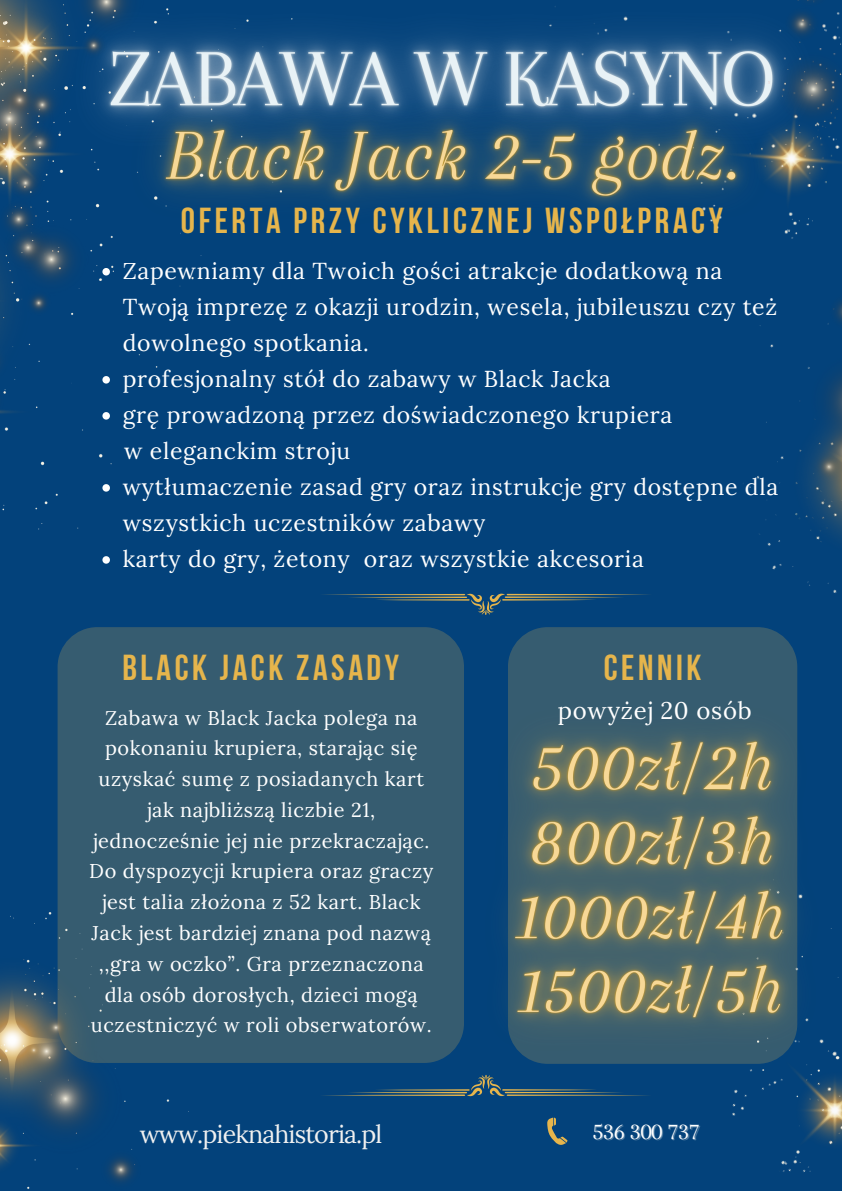
<style>
.page{position:relative;width:842px;height:1191px;background:#fff}
.page>*{position:absolute;margin:0;border:0;box-sizing:border-box;transform-origin:0 0}
.t1{font:700 36px "Bebas Neue";letter-spacing:.1em;color:#e6b54c}
.t2{font:25px "Lora";letter-spacing:-.035em;color:#f0f0f0}
.t3{font:25px "Arapey";letter-spacing:-.035em;color:#fff}
.t4{font:23.9px "Lora";letter-spacing:.03em;color:#fff}
.t5{font:23px/36px "Lora";letter-spacing:.03em;color:#fff}
.t6{font:19.9px/30.8px "Lora";letter-spacing:.03em;color:#fff;text-align:center}
</style>
<div class="page">
<div style="left:0;top:0;width:842px;height:1190px;background:#03427b"></div>
<div style="left:58px;top:627px;width:406px;height:435px;background:#365c70;border-radius:40px"></div>
<img style="left:337px;top:36px;width:317px;height:172px">
<img style="left:282px;top:18px;width:55px;height:183px">
<img style="left:0;top:0;width:282px;height:564px">
<svg style="left:547px;top:1117px;width:20px;height:27px"></svg>
<svg style="left:350px;top:1089px;width:90px;height:6px"></svg>
<svg style="left:324px;top:593px;width:271px;height:22px"></svg>
<img style="left:0;top:912px;width:189px;height:277px">
<img style="left:595px;top:594px;width:247px;height:578px">
<img style="left:654px;top:0;width:188px;height:651px">
<img style="left:440px;top:651px;width:402px;height:451px">
<svg style="left:102px;top:268px;width:8px;height:7px"></svg>
<svg style="left:102px;top:376px;width:8px;height:7px"></svg>
<svg style="left:102px;top:412px;width:8px;height:7px"></svg>
<svg style="left:102px;top:484px;width:8px;height:7px"></svg>
<svg style="left:102px;top:556px;width:8px;height:7px"></svg>
<p class="t1" style="left:181px;top:206px;width:544px">OFERTA PRZY CYKLICZNEJ WSPOŁPRACY</p>
<p class="t5" style="left:123px;top:253px;width:656px">Zapewniamy dla Twoich gości atrakcje dodatkową na<br>Twoją imprezę z okazji urodzin, wesela, jubileuszu czy też dowolnego spotkania.</p>
<h3 class="t5" style="left:123px;top:361px;width:489px">profesjonalny stół do zabawy w Black Jacka</h3>
<h3 class="t5" style="left:123px;top:397px;width:551px">grę prowadzoną przez doświadczonego krupiera</h3>
<p class="t5" style="left:124px;top:433px;width:227px">w eleganckim stroju</p>
<p class="t5" style="left:123px;top:469px;width:657px">wytłumaczenie zasad gry oraz instrukcje gry dostępne dla wszystkich uczestników zabawy</p>
<p class="t5" style="left:123px;top:541px;width:523px">karty do gry, żetony oraz wszystkie akcesoria</p>
<p class="t1" style="left:122px;top:652px;width:278px">BLACK JACK ZASADY</p>
<h3 class="t6" style="left:89px;top:701px;width:346px">Zabawa w Black Jacka polega na pokonaniu krupiera, starając się uzyskać sumę z posiadanych kart jak najbliższą liczbie 21, jednocześnie jej nie przekraczając.<br>Do dyspozycji krupiera oraz graczy jest talia złożona z 52 kart. Black Jack jest bardziej znana pod nazwą ,,gra w oczko”. Gra przeznaczona dla osób dorosłych, dzieci mogą uczestniczyć w roli obserwatorów.</h3>
<p class="t1" style="left:604px;top:652px;width:99px">CENNIK</p>
<p class="t4" style="left:558px;top:694px;width:195px">powyżej 20 osób</p>
<h4 class="t2" style="left:140px;top:1117px;width:244px">www.pieknahistoria.pl</h4>
<p class="t3" style="left:592px;top:1116px;width:110px">536 300 737</p>
</div>
